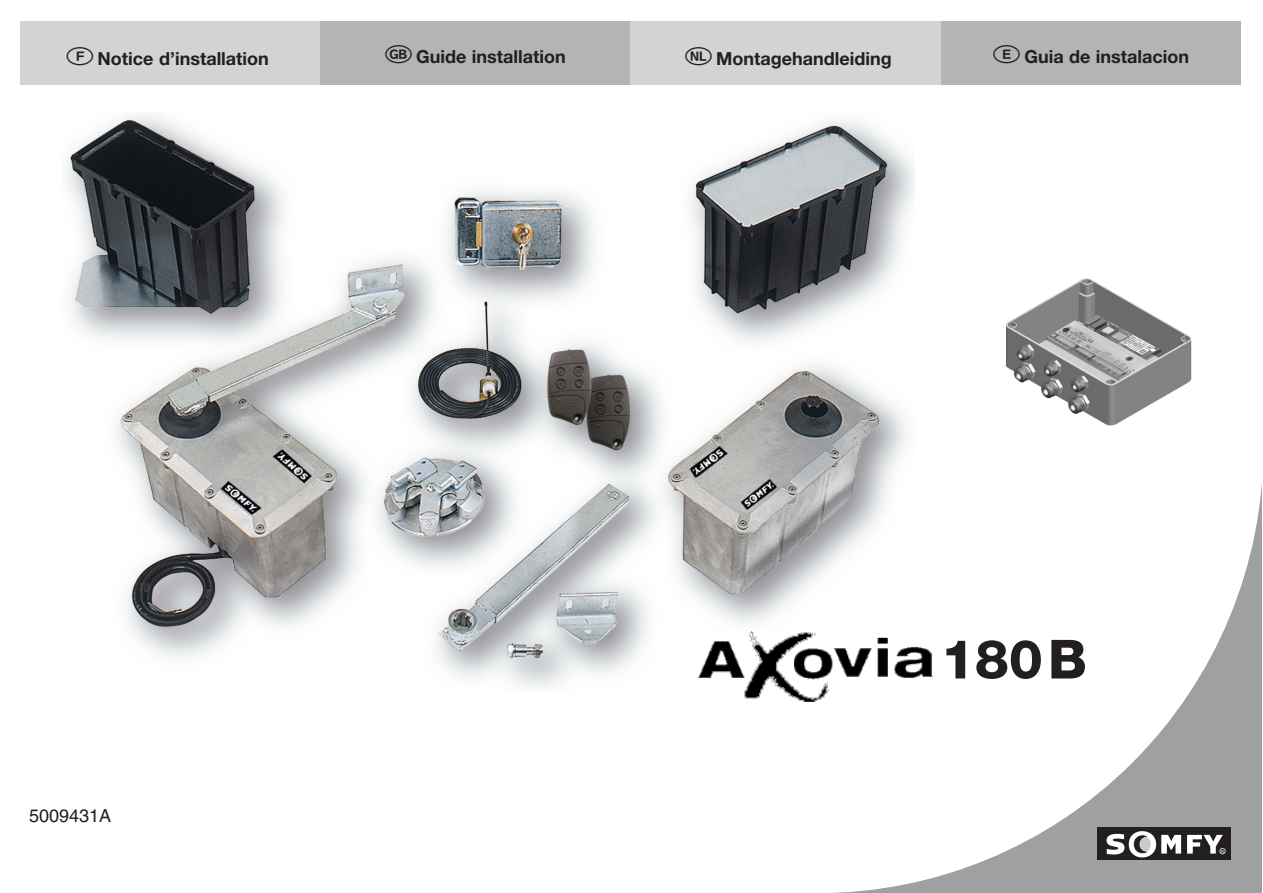
<style>
.page{position:relative;width:1263px;height:893px;background:#fff}
.page>*{position:absolute;margin:0;border:0;box-sizing:border-box;transform-origin:0 0}
.t1{font:800 54px "Helvetica Neue";color:#231f20}
.t2{font:700 18px "Helvetica Neue";color:#231f20}
.t3{font:18px "Helvetica";color:#231f20}
.t4{font:700 4.05px "Helvetica";color:#c7c9cb}
</style>
<div class="page">
<img style="left:67px;top:115px;width:848px;height:572px">
<div style="left:21px;top:21px;width:1220px;height:64px;background:#d1d3d4"></div>
<div style="left:942px;top:21px;width:299px;height:64px;background:#b2b4b6"></div>
<div style="left:321px;top:21px;width:309px;height:64px;background:#b2b4b6"></div>
<img style="left:699px;top:631px;width:118px;height:70px">
<svg style="left:817px;top:446px;width:445px;height:446px"></svg>
<div style="left:1097px;top:827px;width:133px;height:33px;background:#231f20"></div>
<svg style="left:1161px;top:834px;width:20px;height:19px"></svg>
<svg style="left:1107px;top:833px;width:18px;height:21px"></svg>
<svg style="left:1187px;top:834px;width:38px;height:20px"></svg>
<div style="left:1129px;top:831px;width:27px;height:26px;background:#fff;border-radius:50%"></div>
<svg style="left:1134px;top:835px;width:17px;height:17px"></svg>
<img style="left:1006px;top:278px;width:185px;height:148px">
<p class="t2" style="left:98px;top:52px;width:173px">Notice d’installation</p>
<p class="t2" style="left:416px;top:50px;width:151px">Guide installation</p>
<p class="t2" style="left:716px;top:52px;width:177px">Montagehandleiding</p>
<p class="t2" style="left:1024px;top:50px;width:166px">Guia de instalacion</p>
<p class="t3" style="left:29px;top:808px;width:84px">5009431A</p>
<h1 class="t1" style="left:941px;top:640px;width:148px">180B</h1>
<p class="t4" style="left:1221px;top:849px;width:4px">R</p>
</div>
